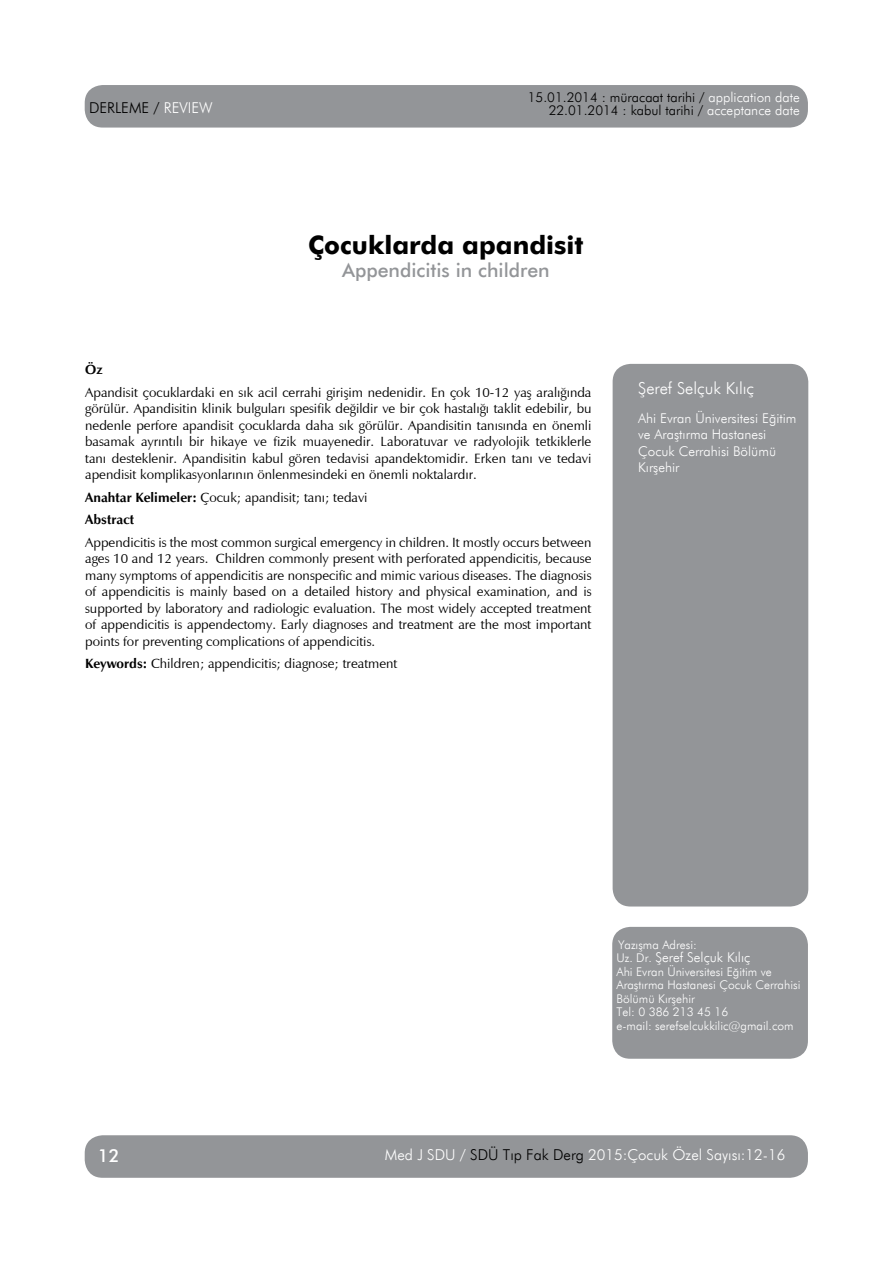
<style>
.page{position:relative;width:893px;height:1263px;background:#fff}
.page>*{position:absolute;margin:0;border:0;box-sizing:border-box;transform-origin:0 0}
.t1{font:700 25.5px "Futura BT";color:#000}
.t2{font:500 19.5px "Futura BT";color:#939598}
.t3{font:500 18px "Futura BT";color:#fff}
.t4{font:300 16.5px "Futura BT";color:#fff}
.t5{font:300 15px "Futura BT";color:#fff}
.t6{font:300 15px "Futura BT";color:#000}
.t7{font:13.5px/16.5px "Zapf Humanist 601 BT";color:#000;text-align:justify}
.t8{font:300 13.5px/16.5px "Futura BT";color:#fff}
.t9{font:300 13.5px/13.5px "Futura BT";color:#000;text-align:right}
.t10{font:700 13.5px "Zapf Humanist 601 BT";color:#000}
.t11{font:300 12px/13.5px "Futura BT";color:#fff}
.s1{color:#fff}
.s2{font-weight:700}
.s3{font-size:12px}
.s4{color:#000}
</style>
<div class="page">
<div style="left:612px;top:364px;width:196px;height:543px;background:#939598;border-radius:18px"></div>
<div style="left:612px;top:927px;width:195px;height:132px;background:#939598;border-radius:18px"></div>
<div style="left:85px;top:85px;width:722px;height:43px;background:#939598;border-radius:18px"></div>
<div style="left:85px;top:1135px;width:722px;height:43px;background:#939598;border-radius:18px"></div>
<p class="t6" style="left:89px;top:99px;width:125px">DERLEME / <span class="s1">REVIEW</span></p>
<p class="t9" style="left:528px;top:90px;width:273px">15.01.2014 : müracaat tarihi / <span class="s1">application date<br></span>22.01.2014 : kabul tarihi / <span class="s1">acceptance date</span></p>
<h1 class="t1" style="left:308px;top:230px;width:277px">Çocuklarda apandisit</h1>
<h2 class="t2" style="left:342px;top:259px;width:209px">Appendicitis in children</h2>
<p class="t10" style="left:85px;top:361px;width:19px">Öz</p>
<p class="t7" style="left:85px;top:384px;width:508px">Apandisit çocuklardaki en sık acil cerrahi girişim nedenidir. En çok 10-12 yaş aralığında görülür. Apandisitin klinik bulguları spesifik değildir ve bir çok hastalığı taklit edebilir, bu nedenle perfore apandisit çocuklarda daha sık görülür. Apandisitin tanısında en önemli basamak ayrıntılı bir hikaye ve fizik muayenedir. Laboratuvar ve radyolojik tetkiklerle tanı desteklenir. Apandisitin kabul gören tedavisi apandektomidir. Erken tanı ve tedavi apendisit komplikasyonlarının önlenmesindeki en önemli noktalardır.</p>
<p class="t7" style="left:85px;top:486px;width:284px;line-height:22.5px"><span class="s2">Anahtar Kelimeler:</span> Çocuk; apandisit; tanı; tedavi<br><span class="s2">Abstract</span></p>
<p class="t7" style="left:85px;top:534px;width:508px">Appendicitis is the most common surgical emergency in children. It mostly occurs between ages 10 and 12 years. Children commonly present with perforated appendicitis, because many symptoms of appendicitis are nonspecific and mimic various diseases. The diagnosis of appendicitis is mainly based on a detailed history and physical examination, and is supported by laboratory and radiologic evaluation. The most widely accepted treatment of appendicitis is appendectomy. Early diagnoses and treatment are the most important points for preventing complications of appendicitis.</p>
<p class="t7" style="left:85px;top:655px;width:314px"><span class="s2">Keywords:</span> Children; appendicitis; diagnose; treatment</p>
<p class="t4" style="left:638px;top:378px;width:117px">Şeref Selçuk Kılıç</p>
<p class="t8" style="left:638px;top:409px;width:160px">Ahi Evran Üniversitesi Eğitim ve Araştırma Hastanesi<br>Çocuk Cerrahisi Bölümü<br>Kırşehir</p>
<p class="t11" style="left:618px;top:937px;width:80px">Yazışma Adresi:</p>
<p class="t8" style="left:616px;top:949px;width:135px"><span class="s3">Uz. Dr.</span> Şeref Selçuk Kılıç</p>
<p class="t11" style="left:616px;top:964px;width:185px">Ahi Evran Üniversitesi Eğitim ve<br>Araştırma Hastanesi Çocuk Cerrahisi<br>Bölümü Kırşehir<br>Tel: 0 386 213 45 16<br>e-mail: serefselcukkilic@gmail.com</p>
<h3 class="t3" style="left:98px;top:1145px;width:23px">12</h3>
<p class="t5" style="left:385px;top:1146px;width:402px">Med J SDU / <span class="s4">SDÜ Tıp Fak Derg</span> 2015:Çocuk Özel Sayısı:12-16</p>
</div>
